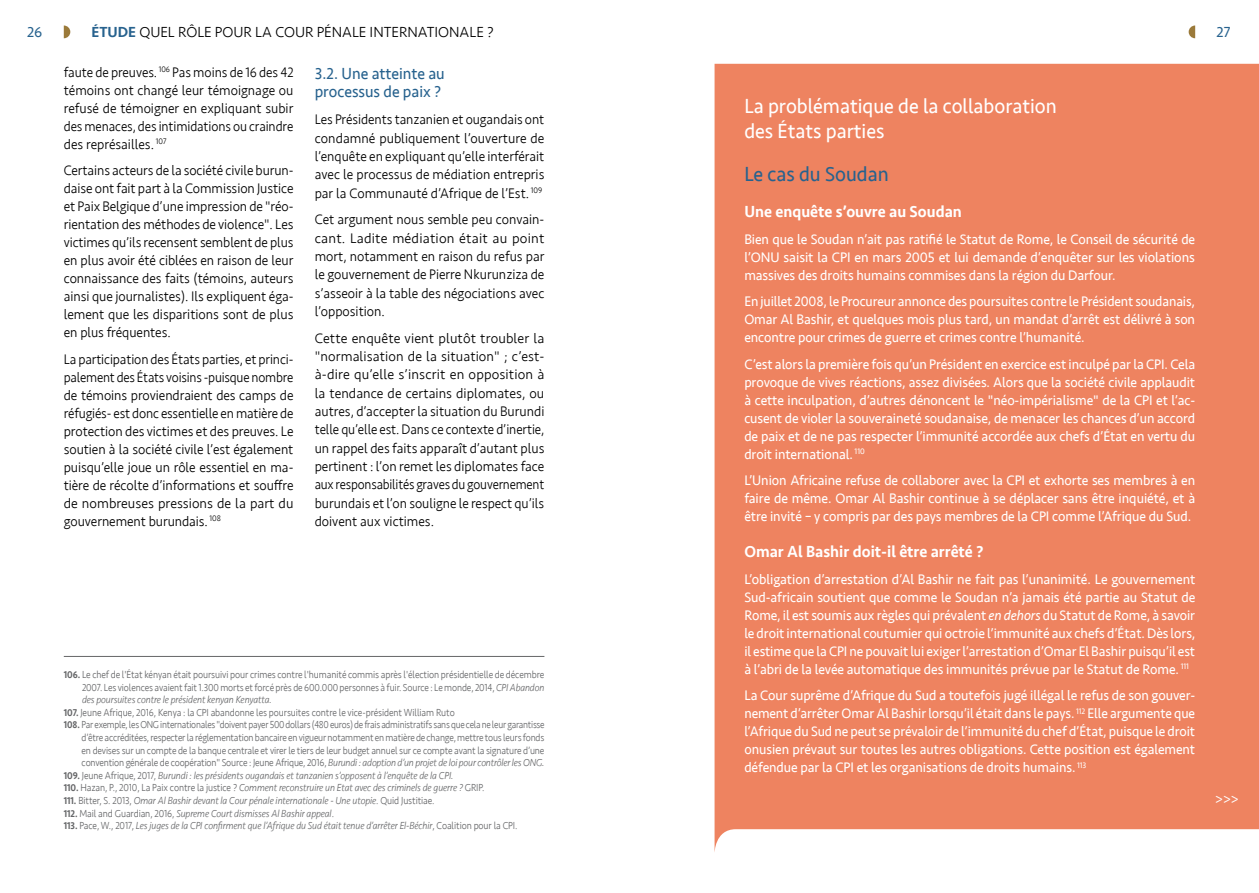
<style>
.page{position:relative;width:1259px;height:893px;background:#fff}
.page>*{position:absolute;margin:0;border:0;box-sizing:border-box;transform-origin:0 0}
.t1{font:21px/25.2px "Seravek";color:#fff;scale:.95 1}
.t2{font:21px "Seravek";color:#27628e;scale:.95 1}
.t3{font:500 16.5px "Seravek";color:#fff;scale:.95 1}
.t4{font:16.5px/18.3px "Seravek";color:#27628e;scale:.95 1}
.t5{font:300 15px "Seravek";color:#000}
.t6{font:15px "Seravek";color:#27628e}
.t7{font:14.25px/18px "Seravek";letter-spacing:-.005em;color:#fff;text-align:justify;scale:.95 1}
.t8{font:300 14.25px/18px "Seravek";color:#000;text-align:justify;scale:.94 1}
.t9{font:300 14.25px/18.3px "Seravek";color:#000;text-align:justify}
.t10{font:14.25px/18px "Seravek";letter-spacing:-.005em;color:#fff;text-align:justify;scale:.94 1}
.t11{font:300 14.25px/18.3px "Seravek";color:#000;text-align:justify;scale:.95 1}
.t12{font:300 10.5px "Seravek";letter-spacing:-.02em;color:#646567;scale:.9 1}
.t13{font:italic 300 10.5px "Seravek";letter-spacing:-.01em;color:#646567;scale:.9 1}
.t14{font:300 10.5px "Seravek";letter-spacing:-.02em;color:#646567;scale:.87 1}
.t15{font:300 10.5px "Seravek";letter-spacing:-.02em;color:#646567;scale:.89 1}
.s1{font-weight:500;color:#27628e}
.s2{font-style:italic}
.s3{font-weight:500;font-size:10.2px}
.s4{font-weight:500;font-style:normal;font-size:10.2px}
.s5{font-style:normal}
</style>
<div class="page">
<svg style="left:1188px;top:25px;width:7px;height:13px"></svg>
<svg style="left:64px;top:25px;width:6px;height:13px"></svg>
<div style="left:714px;top:64px;width:545px;height:788px;background:#ee8360"></div>
<hr style="left:64px;top:656px;width:480px;height:1px;background:#646567">
<p class="t6" style="left:27px;top:20px;width:17px">26</p>
<p class="t5" style="left:92px;top:23px;width:404px"><span class="s1">ÉTUDE</span> QUEL RÔLE POUR LA COUR PÉNALE INTERNATIONALE ?</p>
<p class="t6" style="left:1216px;top:20px;width:16px">27</p>
<p class="t8" style="left:64px;top:63px;width:246px">faute de preuves. <sup>106</sup> Pas moins de 16 des 42 témoins ont changé leur témoignage ou refusé de témoigner en expliquant subir des menaces, des intimidations ou craindre des représailles. <sup>107</sup></p>
<p class="t8" style="left:64px;top:162px;width:246px">Certains acteurs de la société civile burun&shy;daise ont fait part à la Commission Justice et Paix Belgique d’une impression de "réo&shy;rientation des méthodes de violence". Les victimes qu’ils recensent semblent de plus en plus avoir été ciblées en raison de leur connaissance des faits (témoins, auteurs ainsi que journalistes). Ils expliquent éga&shy;lement que les disparitions sont de plus en plus fréquentes.</p>
<p class="t8" style="left:64px;top:350px;width:246px">La participation des États parties, et princi&shy;palement des États voisins -puisque nombre de témoins proviendraient des camps de réfugiés- est donc essentielle en matière de protection des victimes et des preuves. Le soutien à la société civile l’est également puisqu’elle joue un rôle essentiel en ma&shy;tière de récolte d’informations et souffre de nombreuses pressions de la part du gouvernement burundais. <sup>108</sup></p>
<p class="t4" style="left:315px;top:64px;width:138px">3.2. Une atteinte au processus de paix ?</p>
<p class="t8" style="left:315px;top:111px;width:246px">Les Présidents tanzanien et ougandais ont condamné publiquement l’ouverture de l’enquête en expliquant qu’elle interférait avec le processus de médiation entrepris par la Communauté d’Afrique de l’Est. <sup>109</sup></p>
<p class="t11" style="left:315px;top:211px;width:243px">Cet argument nous semble peu convain&shy;cant. Ladite médiation était au point mort, notamment en raison du refus par le gouvernement de Pierre Nkurunziza de s’asseoir à la table des négociations avec l’opposition.</p>
<p class="t9" style="left:315px;top:329px;width:231px">Cette enquête vient plutôt troubler la "normalisation de la situation" ; c’est&shy;à-dire qu’elle s’inscrit en opposition à la tendance de certains diplomates, ou autres, d’accepter la situation du Burundi telle qu’elle est. Dans ce contexte d’inertie, un rappel des faits apparaît d’autant plus pertinent : l’on remet les diplomates face aux responsabilités graves du gouvernement burundais et l’on souligne le respect qu’ils doivent aux victimes.</p>
<h1 class="t1" style="left:744px;top:93px;width:330px">La problématique de la collaboration des États parties</h1>
<h1 class="t2" style="left:744px;top:158px;width:154px">Le cas du Soudan</h1>
<p class="t3" style="left:744px;top:202px;width:230px">Une enquête s’ouvre au Soudan</p>
<p class="t7" style="left:744px;top:230px;width:476px">Bien que le Soudan n’ait pas ratifié le Statut de Rome, le Conseil de sécurité de l’ONU saisit la CPI en mars 2005 et lui demande d’enquêter sur les violations massives des droits humains commises dans la région du Darfour.</p>
<p class="t10" style="left:744px;top:293px;width:481px">En juillet 2008, le Procureur annonce des poursuites contre le Président soudanais, Omar Al Bashir, et quelques mois plus tard, un mandat d’arrêt est délivré à son encontre pour crimes de guerre et crimes contre l’humanité.</p>
<p class="t7" style="left:744px;top:355px;width:476px">C’est alors la première fois qu’un Président en exercice est inculpé par la CPI. Cela provoque de vives réactions, assez divisées. Alors que la société civile applaudit à cette inculpation, d’autres dénoncent le "néo-impérialisme" de la CPI et l’ac&shy;cusent de violer la souveraineté soudanaise, de menacer les chances d’un accord de paix et de ne pas respecter l’immunité accordée aux chefs d’État en vertu du droit international. <sup>110</sup></p>
<p class="t7" style="left:744px;top:472px;width:476px">L’Union Africaine refuse de collaborer avec la CPI et exhorte ses membres à en faire de même. Omar Al Bashir continue à se déplacer sans être inquiété, et à être invité – y compris par des pays membres de la CPI comme l’Afrique du Sud.</p>
<p class="t3" style="left:744px;top:542px;width:253px">Omar Al Bashir doit-il être arrêté ?</p>
<p class="t7" style="left:744px;top:570px;width:476px">L’obligation d’arrestation d’Al Bashir ne fait pas l’unanimité. Le gouvernement Sud-africain soutient que comme le Soudan n’a jamais été partie au Statut de Rome, il est soumis aux règles qui prévalent <span class="s2">en dehors</span> du Statut de Rome, à savoir le droit international coutumier qui octroie l’immunité aux chefs d’État. Dès lors, il estime que la CPI ne pouvait lui exiger l’arrestation d’Omar El Bashir puisqu’il est à l’abri de la levée automatique des immunités prévue par le Statut de Rome. <sup>111</sup></p>
<p class="t7" style="left:744px;top:687px;width:476px">La Cour suprême d’Afrique du Sud a toutefois jugé illégal le refus de son gouver&shy;nement d’arrêter Omar Al Bashir lorsqu’il était dans le pays. <sup>112</sup> Elle argumente que l’Afrique du Sud ne peut se prévaloir de l’immunité du chef d’État, puisque le droit onusien prévaut sur toutes les autres obligations. Cette position est également défendue par la CPI et les organisations de droits humains. <sup>113</sup></p>
<p class="t12" style="left:64px;top:668px;width:535px"><span class="s3">106.</span> Le chef de l'État kényan était poursuivi pour crimes contre l'humanité commis après l'élection présidentielle de décembre</p>
<p class="t15" style="left:82px;top:681px;width:521px">2007. Les violences avaient fait 1.300 morts et forcé près de 600.000 personnes à fuir. Source : Le monde, 2014, <span class="s2">CPI Abandon</span></p>
<p class="t13" style="left:82px;top:693px;width:212px">des poursuites contre le président kenyan Kenyatta.</p>
<p class="t12" style="left:64px;top:706px;width:436px"><span class="s3">107.</span> Jeune Afrique, 2016, Kenya : la CPI abandonne les poursuites contre le vice-président William Ruto</p>
<p class="t14" style="left:64px;top:719px;width:554px"><span class="s3">108.</span> Par exemple, les ONG internationales "doivent payer 500 dollars (480 euros) de frais administratifs sans que cela ne leur garantisse</p>
<p class="t12" style="left:82px;top:731px;width:516px">d’être accréditées, respecter la réglementation bancaire en vigueur notamment en matière de change, mettre tous leurs fonds</p>
<p class="t12" style="left:82px;top:744px;width:516px">en devises sur un compte de la banque centrale et virer le tiers de leur budget annuel sur ce compte avant la signature d’une</p>
<p class="t12" style="left:82px;top:756px;width:516px">convention générale de coopération" Source : Jeune Afrique, 2016, <span class="s2">Burundi : adoption d’un projet de loi pour contrôler les ONG.</span></p>
<p class="t13" style="left:64px;top:769px;width:434px"><span class="s4">109.</span> <span class="s5">Jeune Afrique, 2017,</span> Burundi : les présidents ougandais et tanzanien s’opposent à l’enquête de la CPI.</p>
<p class="t13" style="left:64px;top:782px;width:469px"><span class="s4">110.</span> <span class="s5">Hazan, P., 2010, La Paix contre la justice ?</span> Comment reconstruire un Etat avec des criminels de guerre ? <span class="s5">GRIP.</span></p>
<p class="t13" style="left:64px;top:794px;width:413px"><span class="s4">111.</span> <span class="s5">Bitter, S. 2013,</span> Omar Al Bashir devant la Cour pénale internationale - Une utopie<span class="s5">. Quid Justitiae.</span></p>
<p class="t13" style="left:64px;top:807px;width:302px"><span class="s4">112.</span> <span class="s5">Mail and Guardian, 2016,</span> Supreme Court dismisses Al Bashir appeal<span class="s5">.</span></p>
<p class="t13" style="left:64px;top:819px;width:505px"><span class="s4">113.</span> <span class="s5">Pace, W., 2017,</span> Les juges de la CPI confirment que l’Afrique du Sud était tenue d’arrêter El-Béchir<span class="s5">, Coalition pour la CPI.</span></p>
<p class="t7" style="left:1215px;top:790px;width:26px">&gt;&gt;&gt;</p>
</div>
